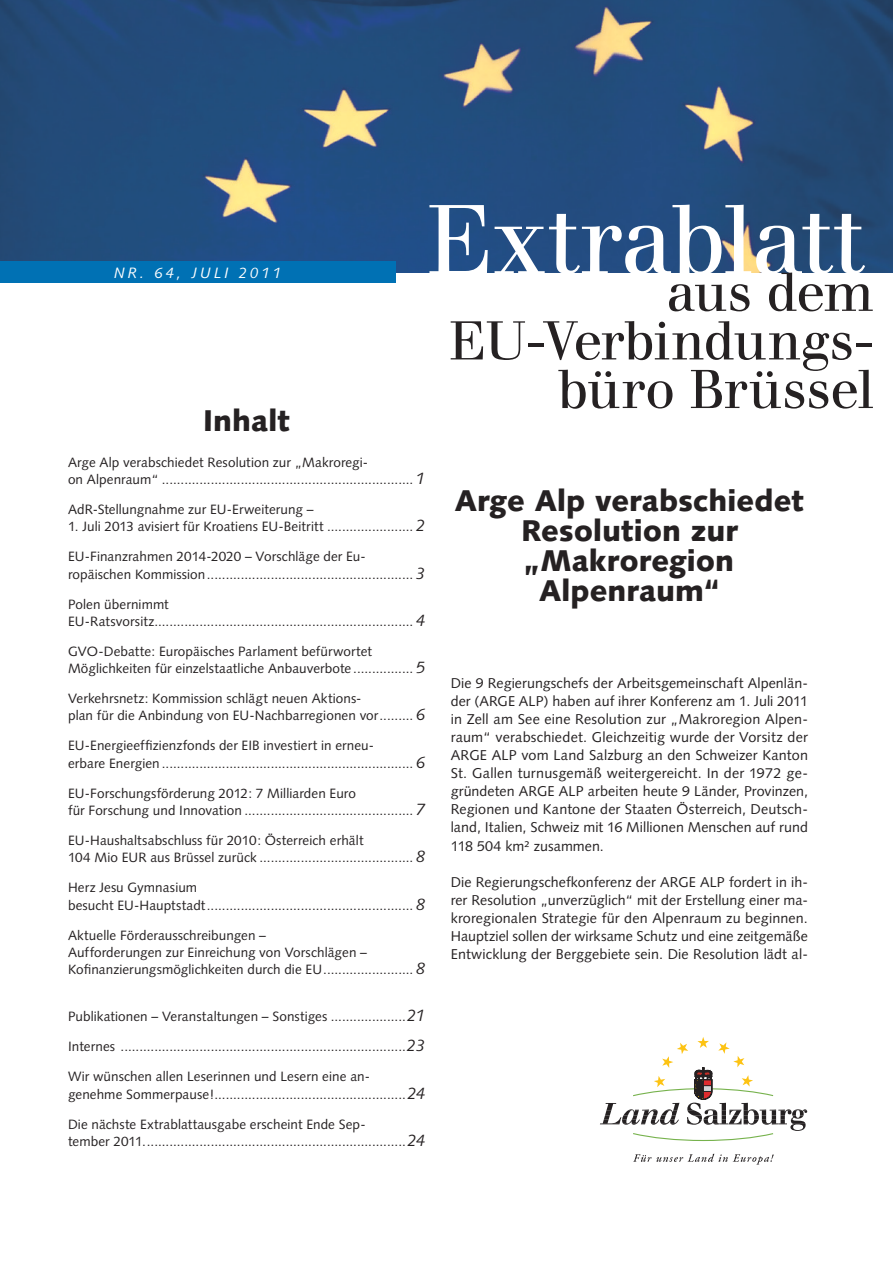
<style>
.page{position:relative;width:893px;height:1263px;background:#fff}
.page>*{position:absolute;margin:0;border:0;box-sizing:border-box;transform-origin:0 0}
.t1{font:96.9px "Walbaum";letter-spacing:-.015em;color:#fff}
.t2{font:54px/48.6px "Walbaum";letter-spacing:-.015em;color:#252122;text-align:right}
.Titel{font:900 30px/30px "Syntax";color:#252122;text-align:center}
.t3{font:italic 15px "Syntax";letter-spacing:.2em;color:#fff}
.Fließtext__registerh{font:14.25px/18px "Syntax";letter-spacing:.005em;color:#252122;text-align:justify}
.Inhaltsverzeichnis-E{font:13.5px/17.2px "Syntax";letter-spacing:.005em;color:#252122}
.s1{font-style:italic;font-size:16.5px}
</style>
<div class="page">
<img style="left:0;top:0;width:893px;height:272px">
<div style="left:0;top:261px;width:395px;height:22px;background:#0071b4"></div>
<svg style="left:633px;top:1154px;width:141px;height:10px"></svg>
<svg style="left:600px;top:1037px;width:207px;height:104px"></svg>
<p class="t1" style="left:427px;top:184px;width:438px">Extrablatt</p>
<p class="t2" style="left:449px;top:269px;width:426px">aus dem<br>EU-Verbindungs&shy;büro Brüssel</p>
<p class="t3" style="left:114px;top:264px;width:169px">NR. 64, JULI 2011</p>
<p class="Titel" style="left:203px;top:405px;width:88px">Inhalt</p>
<p class="Inhaltsverzeichnis-E" style="left:68px;top:454px;width:359px">Arge Alp verabschiedet Resolution zur „Makroregi-<br>on Alpenraum“ ................................................................... <span class="s1">1</span></p>
<p class="Inhaltsverzeichnis-E" style="left:68px;top:501px;width:247px">AdR-Stellungnahme zur EU-Erweiterung –</p>
<p class="Inhaltsverzeichnis-E" style="left:68px;top:518px;width:359px">1. Juli 2013 avisiert für Kroatiens EU-Beitritt ....................... <span class="s1">2</span></p>
<p class="Inhaltsverzeichnis-E" style="left:68px;top:548px;width:359px">EU-Finanzrahmen 2014-2020 – Vorschläge der Eu&shy;ropäischen Kommission....................................................... <span class="s1">3</span></p>
<p class="Inhaltsverzeichnis-E" style="left:68px;top:595px;width:359px">Polen übernimmt<br>EU-Ratsvorsitz..................................................................... <span class="s1">4</span></p>
<p class="Inhaltsverzeichnis-E" style="left:68px;top:643px;width:359px">GVO-Debatte: Europäisches Parlament befürwortet<br>Möglichkeiten für einzelstaatliche Anbauverbote ................ <span class="s1">5</span></p>
<p class="Inhaltsverzeichnis-E" style="left:68px;top:690px;width:359px">Verkehrsnetz: Kommission schlägt neuen Aktions-<br>plan für die Anbindung von EU-Nachbarregionen vor......... <span class="s1">6</span></p>
<p class="Inhaltsverzeichnis-E" style="left:68px;top:737px;width:359px">EU-Energieeffizienzfonds der EIB investiert in erneu-<br>erbare Energien ................................................................... <span class="s1">6</span></p>
<p class="Inhaltsverzeichnis-E" style="left:68px;top:784px;width:359px">EU-Forschungsförderung 2012: 7 Milliarden Euro<br>für Forschung und Innovation ............................................. <span class="s1">7</span></p>
<p class="Inhaltsverzeichnis-E" style="left:68px;top:832px;width:359px">EU-Haushaltsabschluss für 2010: Österreich erhält<br>104 Mio EUR aus Brüssel zurück ......................................... <span class="s1">8</span></p>
<p class="Inhaltsverzeichnis-E" style="left:68px;top:879px;width:359px">Herz Jesu Gymnasium<br>besucht EU-Hauptstadt....................................................... <span class="s1">8</span></p>
<p class="Inhaltsverzeichnis-E" style="left:68px;top:926px;width:359px">Aktuelle Förderausschreibungen –<br>Aufforderungen zur Einreichung von Vorschlägen –<br>Kofinanzierungsmöglichkeiten durch die EU........................ <span class="s1">8</span></p>
<p class="Inhaltsverzeichnis-E" style="left:68px;top:1008px;width:359px">Publikationen – Veranstaltungen – Sonstiges ....................<span class="s1">21</span></p>
<p class="Inhaltsverzeichnis-E" style="left:68px;top:1038px;width:359px">Internes ............................................................................<span class="s1">23</span></p>
<p class="Inhaltsverzeichnis-E" style="left:68px;top:1068px;width:359px">Wir wünschen allen Leserinnen und Lesern eine an&shy;genehme Sommerpause!...................................................<span class="s1">24</span></p>
<p class="Inhaltsverzeichnis-E" style="left:68px;top:1115px;width:359px">Die nächste Extrablattausgabe erscheint Ende Sep-<br>tember 2011......................................................................<span class="s1">24</span></p>
<p class="Titel" style="left:455px;top:486px;width:351px">Arge Alp verabschiedet<br>Resolution zur „Makroregion<br>Alpenraum“</p>
<p class="Fließtext__registerh" style="left:451px;top:674px;width:359px">Die 9 Regierungschefs der Arbeitsgemeinschaft Alpenlän&shy;der (ARGE ALP) haben auf ihrer Konferenz am 1. Juli 2011 in Zell am See eine Resolution zur „Makroregion Alpen&shy;raum“ verabschiedet. Gleichzeitig wurde der Vorsitz der ARGE ALP vom Land Salzburg an den Schweizer Kanton St. Gallen turnusgemäß weitergereicht. In der 1972 ge&shy;gründeten ARGE ALP arbeiten heute 9 Länder, Provinzen, Regionen und Kantone der Staaten Österreich, Deutsch&shy;land, Italien, Schweiz mit 16 Millionen Menschen auf rund 118 504 km² zusammen.</p>
<p class="Fließtext__registerh" style="left:451px;top:873px;width:359px">Die Regierungschefkonferenz der ARGE ALP fordert in ih&shy;rer Resolution „unverzüglich“ mit der Erstellung einer ma&shy;kroregionalen Strategie für den Alpenraum zu beginnen.<br>Hauptziel sollen der wirksame Schutz und eine zeitgemäße Entwicklung der Berggebiete sein. Die Resolution lädt al-</p>
</div>
